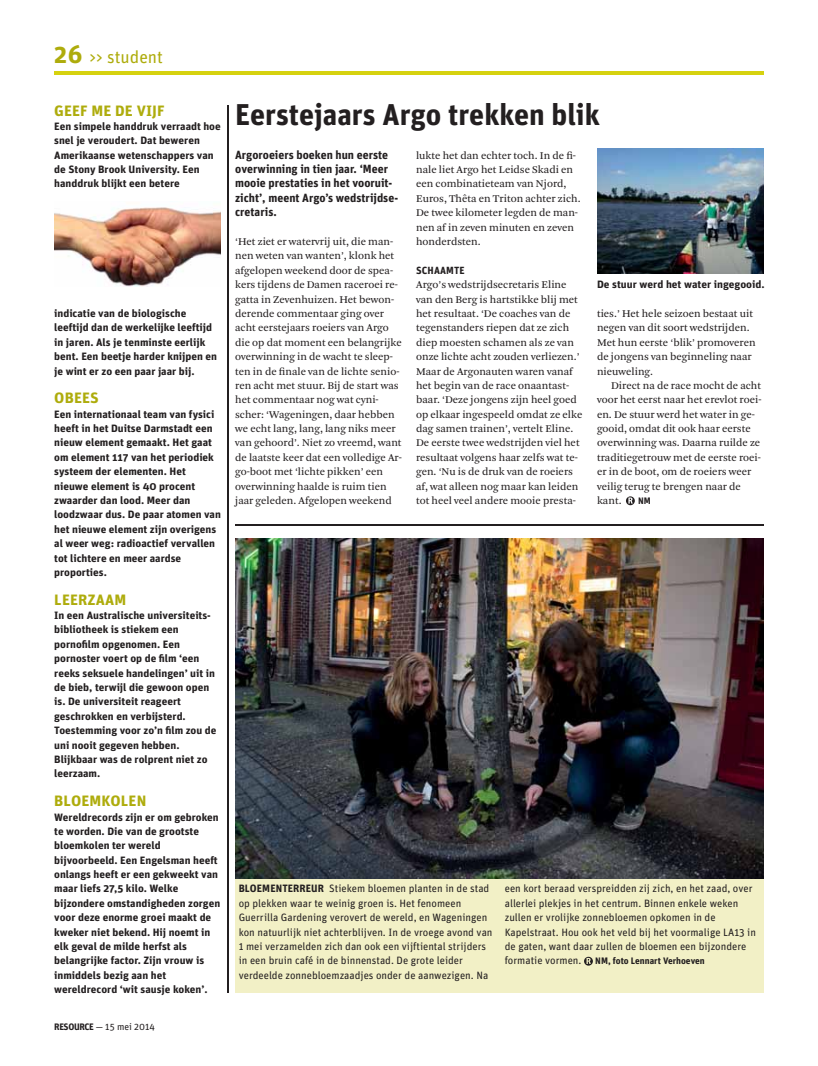
<style>
.page{position:relative;width:818px;height:1066px;background:#fff}
.page>*{position:absolute;margin:0;border:0;box-sizing:border-box;transform-origin:0 0}
.t1{font:700 30px "Unit OT";color:#231f20}
.t2{font:17.5px "Unit OT";color:#aeac0c}
.t3{font:700 15px "Unit OT";letter-spacing:.01em;color:#aeac0c;scale:1.06 1}
.t4{font:700 11.88px/14.4px "Unit OT";color:#231f20}
.t5{font:10.88px/14.4px "Arnhem Blond";color:#231f20}
.t6{font:700 10.62px/14.4px "Unit OT";color:#231f20;scale:1.06 1}
.t7{font:10.62px/14.4px "Unit OT";color:#231f20}
.t8{font:700 10.62px "Unit OT";color:#231f20;scale:1.07 1}
.t9{font:700 10.38px "Unit OT";letter-spacing:.01em;color:#231f20}
.t10{font:9.62px "Unit OT";color:#231f20}
.t11{font:700 9.38px "Unit OT";color:#231f20}
.s1{font-weight:700;font-size:25px}
.s2{font-weight:700;font-size:9.38px}
.s3{font-size:9.38px}
.s4{font-weight:700}
</style>
<div class="page">
<hr style="left:54px;top:71px;width:709px;height:3px;background:#d6d20f">
<svg style="left:626px;top:496px;width:8px;height:9px"></svg>
<hr style="left:227px;top:105px;width:1px;height:887px;background:#231f20">
<img style="left:54px;top:207px;width:167px;height:79px">
<hr style="left:235px;top:524px;width:528px;height:2px;background:#231f20">
<div style="left:235px;top:878px;width:528px;height:114px;background:#f2f0c6"></div>
<img style="left:235px;top:538px;width:528px;height:340px">
<svg style="left:584px;top:956px;width:8px;height:9px"></svg>
<img style="left:597px;top:149px;width:166px;height:125px">
<h2 class="t2" style="left:54px;top:51px;width:110px"><span class="s1">26</span> &gt;&gt; student</h2>
<h3 class="t3" style="left:54px;top:105px;width:106px">GEEF ME DE VIJF</h3>
<p class="t6" style="left:54px;top:120px;width:158px">Een simpele handdruk verraadt hoe snel je veroudert. Dat beweren<br>Amerikaanse wetenschappers van de Stony Brook University. Een handdruk blijkt een betere</p>
<p class="t6" style="left:54px;top:307px;width:155px">indicatie van de biologische leeftijd dan de werkelijke leeftijd in jaren. Als je tenminste eerlijk bent. Een beetje harder knijpen en je wint er zo een paar jaar bij.</p>
<h3 class="t3" style="left:54px;top:392px;width:43px">OBEES</h3>
<p class="t6" style="left:54px;top:408px;width:159px">Een internationaal team van fysici heeft in het Duitse Darmstadt een nieuw element gemaakt. Het gaat om element 117 van het periodiek systeem der elementen. Het nieuwe element is 40 procent zwaarder dan lood. Meer dan loodzwaar dus. De paar atomen van het nieuwe element zijn overigens al weer weg: radioactief vervallen tot lichtere en meer aardse proporties.</p>
<h3 class="t3" style="left:54px;top:593px;width:69px">LEERZAAM</h3>
<p class="t6" style="left:54px;top:609px;width:154px">In een Australische universiteits&shy;bibliotheek is stiekem een pornofilm opgenomen. Een pornoster voert op de film ‘een reeks seksuele handelingen’ uit in de bieb, terwijl die gewoon open is. De universiteit reageert geschrokken en verbijsterd.<br>Toestemming voor zo’n film zou de uni nooit gegeven hebben.<br>Blijkbaar was de rolprent niet zo leerzaam.</p>
<h3 class="t3" style="left:54px;top:795px;width:88px">BLOEMKOLEN</h3>
<p class="t6" style="left:54px;top:810px;width:158px">Wereldrecords zijn er om gebroken te worden. Die van de grootste bloemkolen ter wereld bijvoorbeeld. Een Engelsman heeft onlangs heeft er een gekweekt van maar liefs 27,5 kilo. Welke bijzondere omstandigheden zorgen voor deze enorme groei maakt de kweker niet bekend. Hij noemt in elk geval de milde herfst als belangrijke factor. Zijn vrouw is inmiddels bezig aan het wereldrecord ‘wit sausje koken’.</p>
<p class="t10" style="left:54px;top:1022px;width:102px"><span class="s2">RESOURCE</span> <span class="s3">—</span> 15 mei 2014</p>
<h1 class="t1" style="left:235px;top:103px;width:366px">Eerstejaars Argo trekken blik</h1>
<p class="t5" style="left:416px;top:149px;width:166px">lukte het dan echter toch. In de fi&shy;nale liet Argo het Leidse Skadi en een combinatieteam van Njord,<br>Euros, Thêta en Triton achter zich.<br>De twee kilometer legden de man&shy;nen af in zeven minuten en zeven honderdsten.</p>
<p class="t9" style="left:416px;top:266px;width:50px">SCHAAMTE</p>
<p class="t5" style="left:416px;top:278px;width:168px">Argo’s wedstrijdsecretaris Eline van den Berg is hartstikke blij met het resultaat. ‘De coaches van de tegenstanders riepen dat ze zich diep moesten schamen als ze van onze lichte acht zouden verliezen.’ Maar de Argonauten waren vanaf het begin van de race onaantast&shy;baar. ‘Deze jongens zijn heel goed op elkaar ingespeeld omdat ze elke dag samen trainen’, vertelt Eline.<br>De eerste twee wedstrijden viel het resultaat volgens haar zelfs wat te&shy;gen. ‘Nu is de druk van de roeiers af, wat alleen nog maar kan leiden tot heel veel andere mooie presta-</p>
<p class="t4" style="left:235px;top:149px;width:164px">Argoroeiers boeken hun eerste overwinning in tien jaar. ‘Meer mooie prestaties in het vooruit&shy;zicht’, meent Argo’s wedstrijdse&shy;cretaris.</p>
<p class="t5" style="left:235px;top:235px;width:168px">‘Het ziet er watervrij uit, die man&shy;nen weten van wanten’, klonk het afgelopen weekend door de spea&shy;kers tijdens de Damen raceroei re&shy;gatta in Zevenhuizen. Het bewon&shy;derende commentaar ging over acht eerstejaars roeiers van Argo die op dat moment een belangrijke overwinning in de wacht te sleep&shy;ten in de finale van de lichte senio&shy;ren acht met stuur. Bij de start was het commentaar nog wat cyni&shy;scher: ‘Wageningen, daar hebben we echt lang, lang, lang niks meer van gehoord’. Niet zo vreemd, want de laatste keer dat een volledige Ar&shy;go-boot met ‘lichte pikken’ een overwinning haalde is ruim tien jaar geleden. Afgelopen weekend</p>
<p class="t8" style="left:596px;top:280px;width:158px">De stuur werd het water ingegooid.</p>
<p class="t5" style="left:596px;top:307px;width:160px">ties.’ Het hele seizoen bestaat uit negen van dit soort wedstrijden.<br>Met hun eerste ‘blik’ promoveren de jongens van beginneling naar nieuweling.</p>
<p class="t5" style="left:596px;top:379px;width:166px;text-indent:14px">Direct na de race mocht de acht voor het eerst naar het erevlot roei&shy;en. De stuur werd het water in ge&shy;gooid, omdat dit ook haar eerste overwinning was. Daarna ruilde ze traditiegetrouw met de eerste roei&shy;er in de boot, om de roeiers weer veilig terug te brengen naar de kant.</p>
<p class="t11" style="left:637px;top:497px;width:14px">NM</p>
<p class="t7" style="left:238px;top:882px;width:255px"><span class="s4">BLOEMENTERREUR</span> Stiekem bloemen planten in de stad op plekken waar te weinig groen is. Het fenomeen Guerrilla Gardening verovert de wereld, en Wageningen kon natuurlijk niet achterblijven. In de vroege avond van 1 mei verzamelden zich dan ook een vijftiental strijders in een bruin café in de binnenstad. De grote leider verdeelde zonnebloemzaadjes onder de aanwezigen. Na</p>
<p class="t7" style="left:504px;top:882px;width:252px">een kort beraad verspreidden zij zich, en het zaad, over allerlei plekjes in het centrum. Binnen enkele weken zullen er vrolijke zonnebloemen opkomen in de Kapelstraat. Hou ook het veld bij het voormalige LA13 in de gaten, want daar zullen de bloemen een bijzondere formatie vormen.</p>
<p class="t11" style="left:595px;top:957px;width:111px">NM, foto Lennart Verhoeven</p>
</div>
